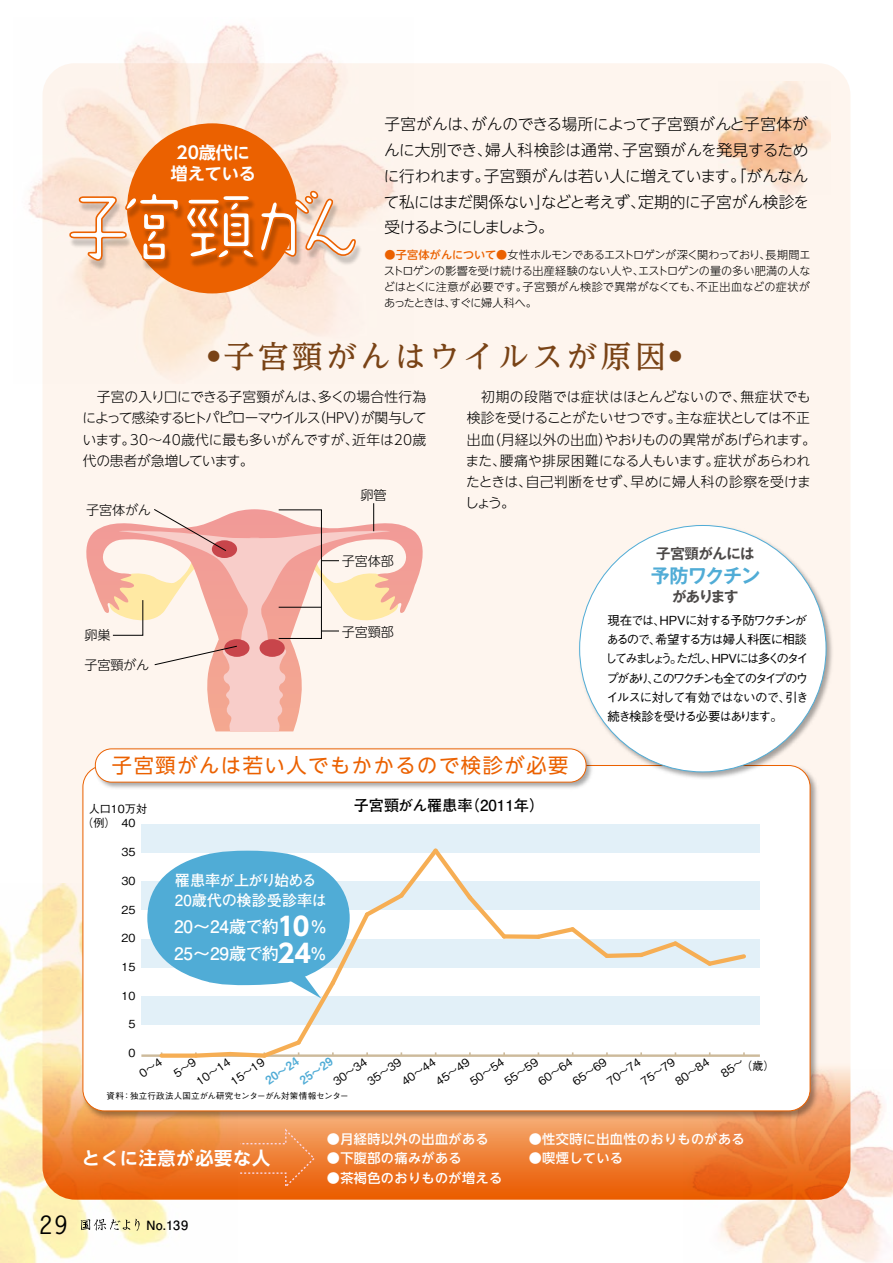
<style>
.page{position:relative;width:893px;height:1263px;background:#fff}
.page>*{position:absolute;margin:0;border:0;box-sizing:border-box;transform-origin:0 0}
.t1{font:500 30.9px "UD Reimin Pr 6 N";letter-spacing:.11em;color:#794316}
.t2{font:700 25.5px "Letter Gothic Std";color:#000}
.t3{font:20.25px "UD Shin Go NT Pr 6 N";letter-spacing:.08em;color:#eb6100}
.t4{font:700 19.2px "Gothic MB101 Pr 6 N De";letter-spacing:-.065em;color:#50acd6}
.t5{font:700 18.15px "UD Shin Go NT Pr 6 N De";letter-spacing:.04em;color:#fff}
.t6{font:700 17.1px/27px "Futo Go B101 Pr 6 N";color:#fff}
.t7{font:700 16.95px/21.3px "UD Shin Go NT Pr 6 N De";color:#fff;text-align:center}
.t8{font:300 15.6px/25.8px "UD Shin Go NT Pr 6 N";letter-spacing:-.05em;color:#000;text-align:justify}
.t9{font:700 15.15px/20.2px "Futo Go B101 Pr 6 N";letter-spacing:-.02em;color:#fff}
.t10{font:700 15.15px "Futo Go B101 Pr 6 N";color:#000}
.t11{font:700 14.4px "Gothic MB101 Pr 6 N De";letter-spacing:-.035em;color:#4c4948}
.t12{font:300 13.8px/21.3px "UD Shin Go NT Pr 6 N";letter-spacing:-.01em;color:#000;text-align:justify}
.t13{font:500 13.2px "UD Shin Go NT Pr 6 N";letter-spacing:.03em;color:#fff}
.t14{font:300 13.2px "UD Shin Go NT Pr 6 N";letter-spacing:-.01em;color:#000}
.t15{font:700 12.75px "Futo Go B101 Pr 6 N";color:#000}
.t16{font:500 12.75px "UD Reimin Pr 6 N";color:#794316}
.t17{font:500 12.45px/19.2px "Gothic BBB Pr 6 N";letter-spacing:-.125em;color:#000}
.t18{font:11.55px/19.6px "Midashi Go Pr 6 N MB31";color:#50acd6}
.t19{font:300 11.1px/16.2px "UD Shin Go NT Pr 6 N";letter-spacing:.02em;color:#000;text-align:justify}
.t20{font:500 11.1px/14.1px "Gothic BBB Pr 6 N";color:#000}
.t21{font:500 8.55px "Gothic BBB Pr 6 N";letter-spacing:.015em;color:#000}
.s1{font-weight:500;color:#eb6100}
.s2{font-family:"UD Shin Go NT Pr 6 N";font-size:25.2px}
</style>
<div class="page">
<div style="left:43px;top:63px;width:807px;height:1137px;background:#fef5ee;border-radius:32px"></div>
<svg style="left:238px;top:1068px;width:612px;height:132px;background:#ee7f33"></svg>
<img style="left:28px;top:25px;width:367px;height:349px">
<img style="left:0;top:883px;width:238px;height:380px">
<img style="left:684px;top:1069px;width:209px;height:194px">
<img style="left:80px;top:769px;width:740px;height:352px">
<div style="left:83px;top:765px;width:727px;height:346px;background:#fff;border-radius:21px"></div>
<svg style="left:239px;top:1127px;width:77px;height:63px;background:#ef813a"></svg>
<div style="left:127px;top:123px;width:170px;height:170px;background:#eb6100;border-radius:50%"></div>
<img style="left:579px;top:525px;width:253px;height:257px">
<div style="left:580px;top:525px;width:246px;height:247px;background:#fff;border-radius:50%"></div>
<img style="left:92px;top:746px;width:504px;height:42px">
<div style="left:95px;top:749px;width:491px;height:33px;background:#fff;border-radius:16px"></div>
<div style="left:95px;top:749px;width:491px;height:33px;border:1px solid #eb6100;border-radius:16px"></div>
<div style="left:141px;top:824px;width:619px;height:29px;background:#e2f0f8"></div>
<div style="left:141px;top:881px;width:619px;height:29px;background:#e2f0f8"></div>
<div style="left:141px;top:939px;width:619px;height:29px;background:#e2f0f8"></div>
<div style="left:141px;top:996px;width:619px;height:29px;background:#e2f0f8"></div>
<hr style="left:141px;top:1054px;width:619px;height:3px;background:#cdba9b">
<img style="left:718px;top:82px;width:112px;height:113px">
<svg style="left:86px;top:509px;width:337px;height:104px"></svg>
<svg style="left:119px;top:530px;width:271px;height:201px"></svg>
<div style="left:224px;top:639px;width:26px;height:18px;background:#c8454b;border-radius:50%"></div>
<div style="left:260px;top:639px;width:25px;height:18px;background:#c8454b;border-radius:50%"></div>
<div style="left:212px;top:540px;width:25px;height:18px;background:#c8454b;border-radius:50%"></div>
<div style="left:278px;top:510px;width:44px;height:129px;border:1px solid #000"></div>
<hr style="left:279px;top:607px;width:42px;height:1px;background:#000">
<svg style="left:307px;top:560px;width:94px;height:72px"></svg>
<svg style="left:153px;top:509px;width:74px;height:42px"></svg>
<svg style="left:107px;top:560px;width:94px;height:76px"></svg>
<svg style="left:154px;top:645px;width:84px;height:20px"></svg>
<svg style="left:373px;top:503px;width:1px;height:28px"></svg>
<img style="left:357px;top:193px;width:6px;height:79px">
<svg style="left:68px;top:189px;width:289px;height:94px"></svg>
<div style="left:504px;top:934px;width:34px;height:5px;background:#f6ae54"></div>
<svg style="left:533px;top:927px;width:213px;height:39px"></svg>
<svg style="left:81px;top:1219px;width:59px;height:12px"></svg>
<svg style="left:141px;top:848px;width:369px;height:210px"></svg>
<svg style="left:720px;top:1052px;width:25px;height:5px"></svg>
<p class="t7" style="left:171px;top:142px;width:87px">20歳代に増えている</p>
<p class="t8" style="left:384px;top:111px;width:427px">子宮がんは、がんのできる場所によって子宮頸がんと子宮体がんに大別でき、婦人科検診は通常、子宮頸がんを発見するために行われます。子宮頸がんは若い人に増えています。「がんなんて私にはまだ関係ない」などと考えず、定期的に子宮がん検診を受けるようにしましょう。</p>
<p class="t19" style="left:384px;top:246px;width:428px"><span class="s1">●子宮体がんについて●</span>女性ホルモンであるエストロゲンが深く関わっており、長期間エストロゲンの影響を受け続ける出産経験のない人や、エストロゲンの量の多い肥満の人などはとくに注意が必要です。子宮頸がん検診で異常がなくても、不正出血などの症状があったときは、すぐに婦人科へ。</p>
<h1 class="t1" style="left:207px;top:331px;width:460px"><sup>●</sup> 子宮頸がんはウイルスが原因</h1>
<p class="t16" style="left:669px;top:345px;width:14px">●</p>
<p class="t12" style="left:82px;top:386px;width:346px">　子宮の入り口にできる子宮頸がんは、多くの場合性行為によって感染するヒトパピローマウイルス（HPV）が関与しています。30～40歳代に最も多いがんですが、近年は20歳代の患者が急増しています。</p>
<p class="t12" style="left:465px;top:386px;width:352px;text-align:left">　初期の段階では症状はほとんどないので、無症状でも検診を受けることがたいせつです。主な症状としては不正出血（月経以外の出血）やおりものの異常があげられます。また、腰痛や排尿困難になる人もいます。症状があらわれたときは、自己判断をせず、早めに婦人科の診察を受けましょう。</p>
<p class="t14" style="left:360px;top:485px;width:28px">卵管</p>
<p class="t14" style="left:86px;top:499px;width:66px">子宮体がん</p>
<p class="t14" style="left:84px;top:624px;width:28px">卵巣</p>
<p class="t14" style="left:84px;top:655px;width:66px">子宮頸がん</p>
<p class="t14" style="left:342px;top:551px;width:54px">子宮体部</p>
<p class="t14" style="left:342px;top:621px;width:54px">子宮頸部</p>
<p class="t11" style="left:656px;top:542px;width:100px">子宮頸がんには</p>
<h3 class="t4" style="left:651px;top:559px;width:111px">予防ワクチン</h3>
<p class="t11" style="left:672px;top:584px;width:68px">があります</p>
<p class="t17" style="left:605px;top:610px;width:205px">現在では、HPVに対する予防ワクチンがあるので、希望する方は婦人科医に相談してみましょう。ただし、H PVには多くのタイプがあり、このワクチンも全てのタイプのウイルスに対して有効ではないので、引き続き検診を受ける必要はあります。</p>
<h3 class="t3" style="left:112px;top:749px;width:458px">子宮頸がんは若い人でもかかるので検診が必要</h3>
<p class="t10" style="left:354px;top:793px;width:192px">子宮頸がん罹患率（2011年）</p>
<p class="t20" style="left:122px;top:801px;width:27px;text-indent:-33px">人口10万対<br>40</p>
<p class="t20" style="left:122px;top:844px;width:15px">35</p>
<p class="t20" style="left:122px;top:873px;width:15px">30</p>
<p class="t20" style="left:122px;top:902px;width:15px">25</p>
<p class="t20" style="left:122px;top:930px;width:15px">20</p>
<p class="t20" style="left:122px;top:959px;width:15px">15</p>
<p class="t20" style="left:122px;top:988px;width:15px">10</p>
<p class="t20" style="left:129px;top:1016px;width:8px">5</p>
<p class="t20" style="left:129px;top:1045px;width:8px">0</p>
<p class="t20" style="left:82px;top:815px;width:35px">（例）</p>
<p class="t9" style="left:175px;top:870px;width:153px">罹患率が上がり始める<br>20歳代の検診受診率は</p>
<p class="t6" style="left:174px;top:912px;width:155px">20～24歳で約<span class="s2">10</span>％<br>25～29歳で約<span class="s2">24</span>％</p>
<p class="t20" style="left:193px;top:1076px;width:40px;rotate:-35deg">10～14</p>
<p class="t20" style="left:227px;top:1076px;width:40px;rotate:-35deg">15～19</p>
<p class="t18" style="left:284px;top:1057px;width:39px;text-indent:-28px;rotate:-35deg">20～24<br>25～29</p>
<p class="t20" style="left:330px;top:1076px;width:40px;rotate:-35deg">30～34</p>
<p class="t20" style="left:364px;top:1076px;width:40px;rotate:-35deg">35～39</p>
<p class="t20" style="left:398px;top:1076px;width:40px;rotate:-35deg">40～44</p>
<p class="t20" style="left:432px;top:1076px;width:40px;rotate:-35deg">45～49</p>
<p class="t20" style="left:467px;top:1076px;width:40px;rotate:-35deg">50～54</p>
<p class="t20" style="left:501px;top:1076px;width:40px;rotate:-35deg">55～59</p>
<p class="t20" style="left:535px;top:1076px;width:40px;rotate:-35deg">60～64</p>
<p class="t20" style="left:569px;top:1076px;width:40px;rotate:-35deg">65～69</p>
<p class="t20" style="left:603px;top:1076px;width:40px;rotate:-35deg">70～74</p>
<p class="t20" style="left:638px;top:1076px;width:40px;rotate:-35deg">75～79</p>
<p class="t20" style="left:672px;top:1076px;width:40px;rotate:-35deg">80～84</p>
<p class="t20" style="left:741px;top:1058px;width:35px">（歳）</p>
<p class="t21" style="left:107px;top:1089px;width:243px">資料：独立行政法人国立がん研究センターがん対策情報センター</p>
<p class="t13" style="left:327px;top:1128px;width:163px">●月経時以外の出血がある</p>
<p class="t13" style="left:327px;top:1148px;width:136px">●下腹部の痛みがある</p>
<p class="t13" style="left:327px;top:1167px;width:177px">●茶褐色のおりものが増える</p>
<p class="t13" style="left:529px;top:1128px;width:217px">●性交時に出血性のおりものがある</p>
<h3 class="t5" style="left:82px;top:1143px;width:190px">とくに注意が必要な人</h3>
<p class="t13" style="left:529px;top:1148px;width:96px">●喫煙している</p>
<h2 class="t2" style="left:38px;top:1209px;width:32px">29</h2>
<p class="t15" style="left:146px;top:1215px;width:44px">No.139</p>
</div>
